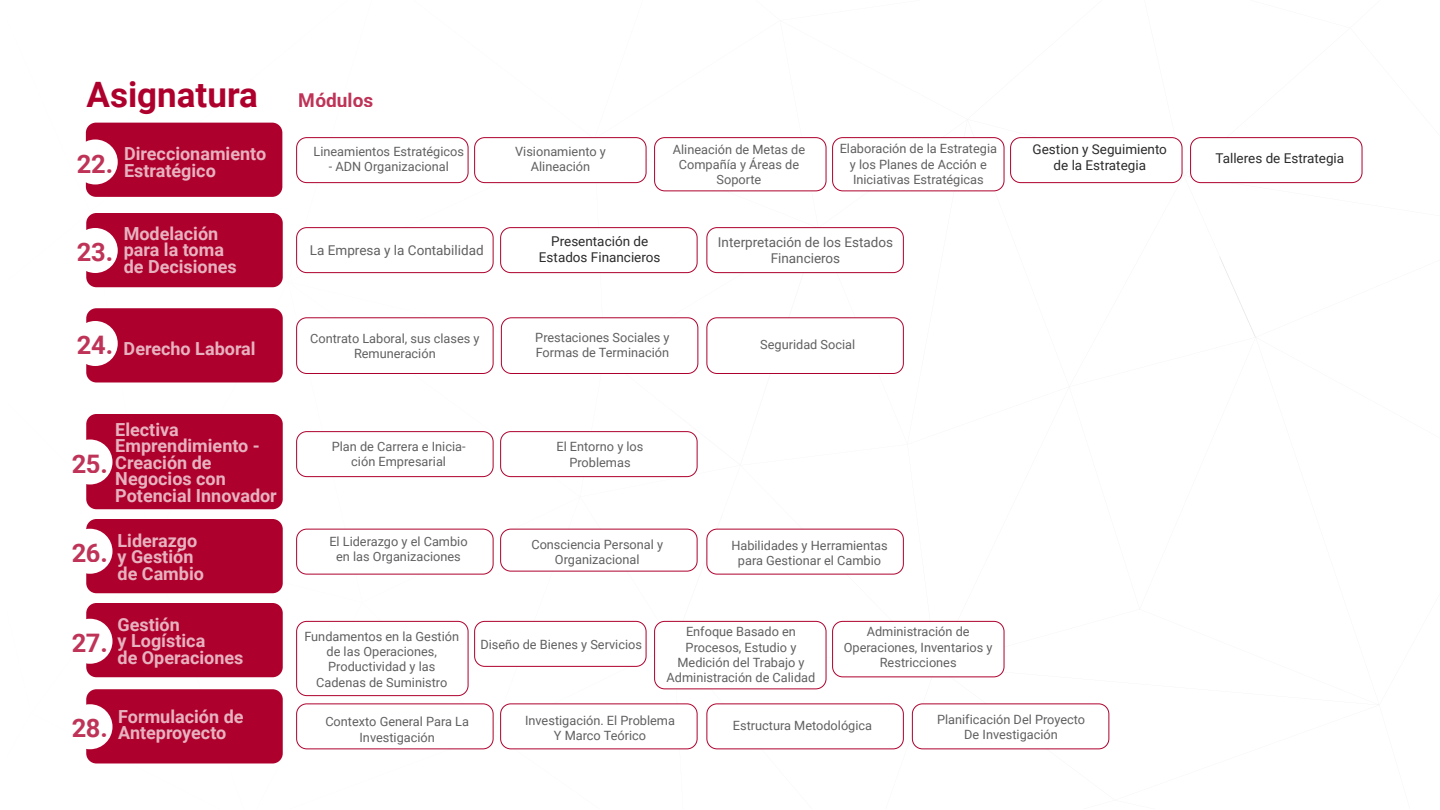
<style>
.page{position:relative;width:1440px;height:810px;background:#fff}
.page>*{position:absolute;margin:0;border:0;box-sizing:border-box;transform-origin:0 0}
.t1{font:700 34.95px "Roboto";color:#ae002d}
.t2{font:700 25.5px "Roboto";color:#ae002d}
.t3{font:700 19.05px "Roboto";color:#ae002d}
.t4{font:700 18px/16.5px "Roboto";color:rgb(255 255 255/.7)}
.t5{font:13.5px/16.2px "Roboto";color:#2b2b2b;text-align:center}
.t6{font:13.5px/16.2px "Roboto";color:#606060;text-align:center}
.t7{font:12.75px/15.3px "Roboto";color:#606060;text-align:center}
</style>
<div class="page">
<div style="left:86px;top:123px;width:196px;height:74px;background:#ae002d;border-radius:10px"></div>
<div style="left:86px;top:213px;width:197px;height:74px;background:#ae002d;border-radius:10px"></div>
<div style="left:86px;top:308px;width:197px;height:74px;background:#ae002d;border-radius:10px"></div>
<div style="left:296px;top:227px;width:198px;height:46px;border:1px solid #ae002d;border-radius:10px"></div>
<div style="left:500px;top:227px;width:198px;height:46px;border:1px solid #ae002d;border-radius:10px"></div>
<div style="left:707px;top:227px;width:197px;height:46px;border:1px solid #ae002d;border-radius:10px"></div>
<div style="left:296px;top:317px;width:198px;height:57px;border:1px solid #ae002d;border-radius:10px"></div>
<div style="left:501px;top:317px;width:197px;height:57px;border:1px solid #ae002d;border-radius:10px"></div>
<div style="left:707px;top:317px;width:197px;height:57px;border:1px solid #ae002d;border-radius:10px"></div>
<div style="left:296px;top:529px;width:198px;height:45px;border:1px solid #ae002d;border-radius:10px"></div>
<div style="left:500px;top:529px;width:198px;height:42px;border:1px solid #ae002d;border-radius:10px"></div>
<div style="left:707px;top:529px;width:197px;height:45px;border:1px solid #ae002d;border-radius:10px"></div>
<div style="left:296px;top:431px;width:198px;height:46px;border:1px solid #ae002d;border-radius:10px"></div>
<div style="left:500px;top:431px;width:198px;height:46px;border:1px solid #ae002d;border-radius:10px"></div>
<div style="left:296px;top:703px;width:198px;height:46px;border:1px solid #ae002d;border-radius:10px"></div>
<div style="left:500px;top:703px;width:198px;height:46px;border:1px solid #ae002d;border-radius:10px"></div>
<div style="left:707px;top:703px;width:197px;height:46px;border:1px solid #ae002d;border-radius:10px"></div>
<div style="left:86px;top:414px;width:197px;height:95px;background:#ae002d;border-radius:10px"></div>
<div style="left:86px;top:519px;width:197px;height:74px;background:#ae002d;border-radius:10px"></div>
<div style="left:86px;top:603px;width:197px;height:74px;background:#ae002d;border-radius:10px"></div>
<div style="left:86px;top:689px;width:197px;height:74px;background:#ae002d;border-radius:10px"></div>
<div style="left:296px;top:137px;width:172px;height:46px;border:1px solid #ae002d;border-radius:10px"></div>
<div style="left:474px;top:137px;width:172px;height:46px;border:1px solid #ae002d;border-radius:10px"></div>
<div style="left:654px;top:137px;width:172px;height:54px;border:1px solid #ae002d;border-radius:10px"></div>
<div style="left:832px;top:137px;width:172px;height:54px;border:1px solid #ae002d;border-radius:10px"></div>
<div style="left:1010px;top:137px;width:172px;height:46px;border:1px solid #ae002d;border-radius:10px"></div>
<div style="left:296px;top:621px;width:172px;height:75px;border:1px solid #ae002d;border-radius:10px"></div>
<div style="left:474px;top:621px;width:172px;height:46px;border:1px solid #ae002d;border-radius:10px"></div>
<div style="left:654px;top:621px;width:172px;height:68px;border:1px solid #ae002d;border-radius:10px"></div>
<div style="left:832px;top:621px;width:172px;height:56px;border:1px solid #ae002d;border-radius:10px"></div>
<div style="left:1190px;top:137px;width:172px;height:46px;border:1px solid #ae002d;border-radius:10px"></div>
<div style="left:912px;top:703px;width:197px;height:46px;border:1px solid #ae002d;border-radius:10px"></div>
<div style="left:73px;top:139px;width:45px;height:45px;background:#fff;border-radius:50%"></div>
<div style="left:73px;top:228px;width:45px;height:45px;background:#fff;border-radius:50%"></div>
<div style="left:73px;top:321px;width:45px;height:45px;background:#fff;border-radius:50%"></div>
<div style="left:68px;top:439px;width:45px;height:45px;background:#fff;border-radius:50%"></div>
<div style="left:68px;top:529px;width:45px;height:45px;background:#fff;border-radius:50%"></div>
<div style="left:68px;top:619px;width:45px;height:45px;background:#fff;border-radius:50%"></div>
<div style="left:68px;top:704px;width:45px;height:45px;background:#fff;border-radius:50%"></div>
<h1 class="t1" style="left:87px;top:79px;width:173px">Asignatura</h1>
<h3 class="t3" style="left:299px;top:91px;width:76px">Módulos</h3>
<h2 class="t2" style="left:76px;top:152px;width:38px">22.</h2>
<h3 class="t4" style="left:124px;top:147px;width:144px">Direccionamiento<br>Estratégico</h3>
<p class="t7" style="left:840px;top:142px;width:159px">Elaboración de la Estrategia y los Planes de Acción e<br>Iniciativas Estratégicas</p>
<p class="t5" style="left:1033px;top:142px;width:136px">Gestion y Seguimiento de la Estrategia</p>
<p class="t5" style="left:1215px;top:151px;width:130px">Talleres de Estrategia</p>
<p class="t7" style="left:673px;top:142px;width:134px">Alineación de Metas de<br>Compañía y Áreas de<br>Soporte</p>
<p class="t7" style="left:314px;top:144px;width:152px">Lineamientos Estratégicos</p>
<p class="t7" style="left:329px;top:160px;width:122px">- ADN Organizacional</p>
<p class="t7" style="left:515px;top:144px;width:92px">Visionamiento y<br>Alineación</p>
<p class="t7" style="left:304px;top:145px;width:159px">Lineamientos Estratégicos -<br>ADN Organizacional</p>
<h2 class="t2" style="left:76px;top:241px;width:38px">23.</h2>
<h3 class="t4" style="left:124px;top:227px;width:115px">Modelación para la toma de Decisiones</h3>
<p class="t5" style="left:539px;top:234px;width:123px">Presentación de<br>Estados Financieros</p>
<p class="t6" style="left:310px;top:243px;width:175px">La Empresa y la Contabilidad</p>
<p class="t6" style="left:718px;top:235px;width:177px">Interpretación de los Estados<br>Financieros</p>
<h2 class="t2" style="left:76px;top:334px;width:38px">24.</h2>
<h3 class="t4" style="left:124px;top:342px;width:134px">Derecho Laboral</h3>
<p class="t7" style="left:310px;top:331px;width:171px">Contrato Laboral, sus clases y<br>Remuneración</p>
<p class="t7" style="left:535px;top:331px;width:136px;text-align:left">Prestaciones Sociales y<br>Formas de Terminación</p>
<p class="t7" style="left:760px;top:337px;width:97px">Seguridad Social</p>
<h2 class="t2" style="left:71px;top:452px;width:38px">25.</h2>
<h3 class="t4" style="left:115px;top:422px;width:163px">Electiva<br>Emprendimiento -<br>Creación de<br>Negocios con<br>Potencial Innovador</h3>
<h2 class="t2" style="left:71px;top:542px;width:38px">26.</h2>
<h2 class="t2" style="left:71px;top:632px;width:38px">27.</h2>
<h3 class="t4" style="left:118px;top:533px;width:88px">Liderazgo y Gestión de Cambio</h3>
<h3 class="t4" style="left:118px;top:617px;width:127px">Gestión<br>y Logística<br>de Operaciones</h3>
<h2 class="t2" style="left:71px;top:717px;width:38px">28.</h2>
<h3 class="t4" style="left:118px;top:709px;width:127px">Formulación de<br>Anteproyecto</h3>
<p class="t7" style="left:332px;top:439px;width:135px">Plan de Carrera e Inicia&shy;ción Empresarial</p>
<p class="t7" style="left:556px;top:440px;width:89px">El Entorno y los<br>Problemas</p>
<p class="t7" style="left:329px;top:535px;width:140px">El Liderazgo y el Cambio en las Organizaciones</p>
<p class="t7" style="left:531px;top:538px;width:133px">Consciencia Personal y<br>Organizacional</p>
<p class="t7" style="left:731px;top:539px;width:158px">Habilidades y Herramientas para Gestionar el Cambio</p>
<p class="t7" style="left:304px;top:629px;width:156px">Fundamentos en la Gestión de las Operaciones,<br>Productividad y las<br>Cadenas de Suministro</p>
<p class="t7" style="left:667px;top:625px;width:150px">Enfoque Basado en<br>Procesos, Estudio y<br>Medición del Trabajo y<br>Administración de Calidad</p>
<p class="t7" style="left:844px;top:625px;width:150px">Administración de<br>Operaciones, Inventarios y<br>Restricciones</p>
<p class="t7" style="left:481px;top:638px;width:163px">Diseño de Bienes y Servicios</p>
<p class="t7" style="left:325px;top:715px;width:145px">Contexto General Para La<br>Investigación</p>
<p class="t7" style="left:733px;top:719px;width:141px">Estructura Metodológica</p>
<p class="t7" style="left:937px;top:713px;width:150px">Planificación Del Proyecto<br>De Investigación</p>
<p class="t7" style="left:525px;top:713px;width:151px">Investigación. El Problema<br>Y Marco Teórico</p>
</div>
